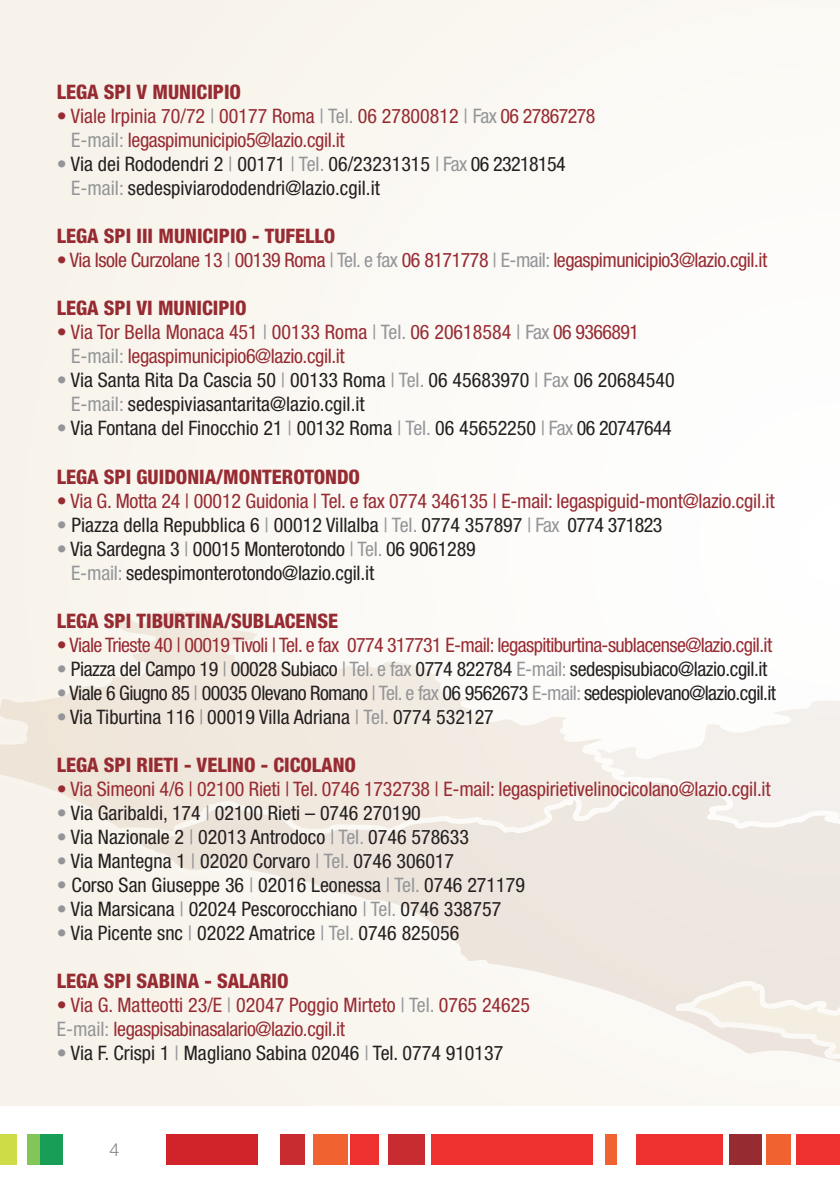
<style>
.page{position:relative;width:840px;height:1191px;background:#fff}
.page>*{position:absolute;margin:0;border:0;box-sizing:border-box;transform-origin:0 0}
.t1{font:condensed 20px/24px "Helvetica Neue LT Std";color:#231f20}
.t2{font:condensed 20px/24px "Helvetica Neue LT Std";letter-spacing:-.02em;color:#972b32}
.t3{font:800 condensed 20px "Helvetica Neue LT Std";color:#972b32}
.t4{font:condensed 20px/24px "Helvetica Neue LT Std";color:#972b32}
.t5{font:condensed 20px "Helvetica Neue LT Std";letter-spacing:-.03em;color:#231f20}
.t6{font:condensed 20px "Helvetica Neue LT Std";letter-spacing:-.02em;color:#231f20}
.t7{font:300 18px "Helvetica Neue LT Std";color:#808285}
.s1{color:#939598}
</style>
<div class="page">
<div style="left:0;top:0;width:839px;height:1106px;background:#faf7f2"></div>
<div style="left:280px;top:1134px;width:25px;height:30px;background:#c82c31"></div>
<div style="left:40px;top:1134px;width:22px;height:30px;background:#199e57"></div>
<div style="left:27px;top:1134px;width:13px;height:30px;background:#83c557"></div>
<div style="left:0;top:1134px;width:17px;height:30px;background:#cddc47"></div>
<div style="left:605px;top:1134px;width:11px;height:30px;background:#f16231"></div>
<div style="left:388px;top:1134px;width:36px;height:30px;background:#c82c31"></div>
<div style="left:167px;top:1134px;width:91px;height:30px;background:#d1232a"></div>
<div style="left:431px;top:1134px;width:161px;height:30px;background:#ee302f"></div>
<div style="left:350px;top:1134px;width:29px;height:30px;background:#ee302f"></div>
<div style="left:313px;top:1134px;width:34px;height:30px;background:#f16231"></div>
<div style="left:729px;top:1134px;width:32px;height:30px;background:#972b32"></div>
<div style="left:636px;top:1134px;width:86px;height:30px;background:#ee302f"></div>
<div style="left:766px;top:1134px;width:24px;height:30px;background:#f16231"></div>
<div style="left:796px;top:1134px;width:42px;height:30px;background:#ee302f"></div>
<hr style="left:838px;top:1134px;width:1px;height:30px;background:#ee302f">
<svg style="left:0;top:610px;width:577px;height:209px"></svg>
<svg style="left:105px;top:774px;width:568px;height:242px"></svg>
<svg style="left:577px;top:527px;width:262px;height:322px"></svg>
<svg style="left:673px;top:790px;width:166px;height:272px"></svg>
<p class="t3" style="left:57px;top:80px;width:186px">LEGA SPI V MUNICIPIO</p>
<p class="t2" style="left:71px;top:104px;width:525px;text-indent:-14px">• Viale Irpinia 70/72 <span class="s1">|</span> 00177 Roma <span class="s1">| Tel.</span> 06 27800812 <span class="s1">| Fax</span> 06 27867278<br><span class="s1">E-mail:</span> legaspimunicipio5@lazio.cgil.it</p>
<p class="t1" style="left:71px;top:152px;width:496px;text-indent:-14px"><span class="s1">•</span> Via dei Rododendri 2 <span class="s1">|</span> 00171 <span class="s1">| Tel.</span> 06/23231315 <span class="s1">| Fax</span> 06 23218154<br><span class="s1">E-mail:</span> sedespiviarododendri@lazio.cgil.it</p>
<p class="t3" style="left:57px;top:224px;width:280px">LEGA SPI III MUNICIPIO - TUFELLO</p>
<p class="t2" style="left:57px;top:248px;width:711px">• Via Isole Curzolane 13 <span class="s1">|</span> 00139 Roma <span class="s1">| Tel. e fax</span> 06 8171778 <span class="s1">| E-mail:</span> legaspimunicipio3@lazio.cgil.it</p>
<p class="t3" style="left:57px;top:296px;width:191px">LEGA SPI VI MUNICIPIO</p>
<p class="t2" style="left:71px;top:320px;width:569px;text-indent:-14px">• Via Tor Bella Monaca 451 <span class="s1">|</span> 00133 Roma <span class="s1">| Tel.</span> 06 20618584 <span class="s1">| Fax</span> 06 9366891<br><span class="s1">E-mail:</span> legaspimunicipio6@lazio.cgil.it</p>
<p class="t1" style="left:71px;top:368px;width:604px;text-indent:-14px"><span class="s1">•</span> Via Santa Rita Da Cascia 50 <span class="s1">|</span> 00133 Roma <span class="s1">| Tel.</span> 06 45683970 <span class="s1">| Fax</span> 06 20684540<br><span class="s1">E-mail:</span> sedespiviasantarita@lazio.cgil.it</p>
<p class="t1" style="left:57px;top:416px;width:616px"><span class="s1">•</span> Via Fontana del Finocchio 21 <span class="s1">|</span> 00132 Roma <span class="s1">| Tel.</span> 06 45652250 <span class="s1">| Fax</span> 06 20747644</p>
<p class="t3" style="left:57px;top:464px;width:305px">LEGA SPI GUIDONIA/MONTEROTONDO</p>
<p class="t2" style="left:57px;top:488px;width:719px">• Via G. Motta 24 | 00012 Guidonia | Tel. e fax 0774 346135 | E-mail: legaspiguid-mont@lazio.cgil.it</p>
<p class="t1" style="left:57px;top:512px;width:606px"><span class="s1">•</span> Piazza della Repubblica 6 <span class="s1">|</span> 00012 Villalba <span class="s1">| Tel.</span> 0774 357897 <span class="s1">| Fax</span> 0774 371823</p>
<p class="t1" style="left:71px;top:536px;width:406px;text-indent:-14px"><span class="s1">•</span> Via Sardegna 3 <span class="s1">|</span> 00015 Monterotondo <span class="s1">| Tel.</span> 06 9061289<br><span class="s1">E-mail:</span> sedespimonterotondo@lazio.cgil.it</p>
<p class="t3" style="left:57px;top:608px;width:283px">LEGA SPI TIBURTINA/SUBLACENSE</p>
<p class="t2" style="left:57px;top:632px;width:716px">• Viale Trieste 40 | 00019 Tivoli | Tel. e fax 0774 317731 E-mail: legaspitiburtina-sublacense@lazio.cgil.it</p>
<p class="t6" style="left:57px;top:657px;width:711px"><span class="s1">•</span> Piazza del Campo 19 <span class="s1">|</span> 00028 Subiaco <span class="s1">| Tel. e fax</span> 0774 822784 <span class="s1">E-mail:</span> sedespisubiaco@lazio.cgil.it</p>
<p class="t5" style="left:57px;top:681px;width:720px"><span class="s1">•</span> Viale 6 Giugno 85 <span class="s1">|</span> 00035 Olevano Romano <span class="s1">| Tel. e fax</span> 06 9562673 <span class="s1">E-mail:</span> sedespiolevano@lazio.cgil.it</p>
<p class="t1" style="left:57px;top:704px;width:438px"><span class="s1">•</span> Via Tiburtina 116 <span class="s1">|</span> 00019 Villa Adriana <span class="s1">| Tel.</span> 0774 532127</p>
<p class="t3" style="left:57px;top:752px;width:300px">LEGA SPI RIETI - VELINO - CICOLANO</p>
<p class="t2" style="left:57px;top:776px;width:715px">• Via Simeoni 4/6 | 02100 Rieti | Tel. 0746 1732738 | E-mail: legaspirietivelinocicolano@lazio.cgil.it</p>
<p class="t1" style="left:57px;top:800px;width:365px"><span class="s1">•</span> Via Garibaldi, 174 <span class="s1">|</span> 02100 Rieti – 0746 270190</p>
<p class="t1" style="left:57px;top:824px;width:413px"><span class="s1">•</span> Via Nazionale 2 <span class="s1">|</span> 02013 Antrodoco <span class="s1">| Tel.</span> 0746 578633</p>
<p class="t1" style="left:57px;top:848px;width:399px"><span class="s1">•</span> Via Mantegna 1 <span class="s1">|</span> 02020 Corvaro <span class="s1">| Tel.</span> 0746 306017</p>
<p class="t1" style="left:57px;top:872px;width:469px"><span class="s1">•</span> Corso San Giuseppe 36 <span class="s1">|</span> 02016 Leonessa <span class="s1">| Tel.</span> 0746 271179</p>
<p class="t1" style="left:57px;top:896px;width:446px"><span class="s1">•</span> Via Marsicana <span class="s1">|</span> 02024 Pescorocchiano <span class="s1">| Tel.</span> 0746 338757</p>
<p class="t1" style="left:57px;top:920px;width:404px"><span class="s1">•</span> Via Picente snc <span class="s1">|</span> 02022 Amatrice <span class="s1">| Tel.</span> 0746 825056</p>
<p class="t3" style="left:57px;top:968px;width:233px">LEGA SPI SABINA - SALARIO</p>
<p class="t4" style="left:57px;top:992px;width:474px">• Via G. Matteotti 23/E <span class="s1">|</span> 02047 Poggio Mirteto <span class="s1">| Tel.</span> 0765 24625<br><span class="s1">E-mail:</span> legaspisabinasalario@lazio.cgil.it</p>
<p class="t1" style="left:57px;top:1040px;width:448px"><span class="s1">•</span> Via F. Crispi 1 <span class="s1">|</span> Magliano Sabina 02046 <span class="s1">|</span> Tel. 0774 910137</p>
<p class="t7" style="left:110px;top:1138px;width:12px">4</p>
</div>
